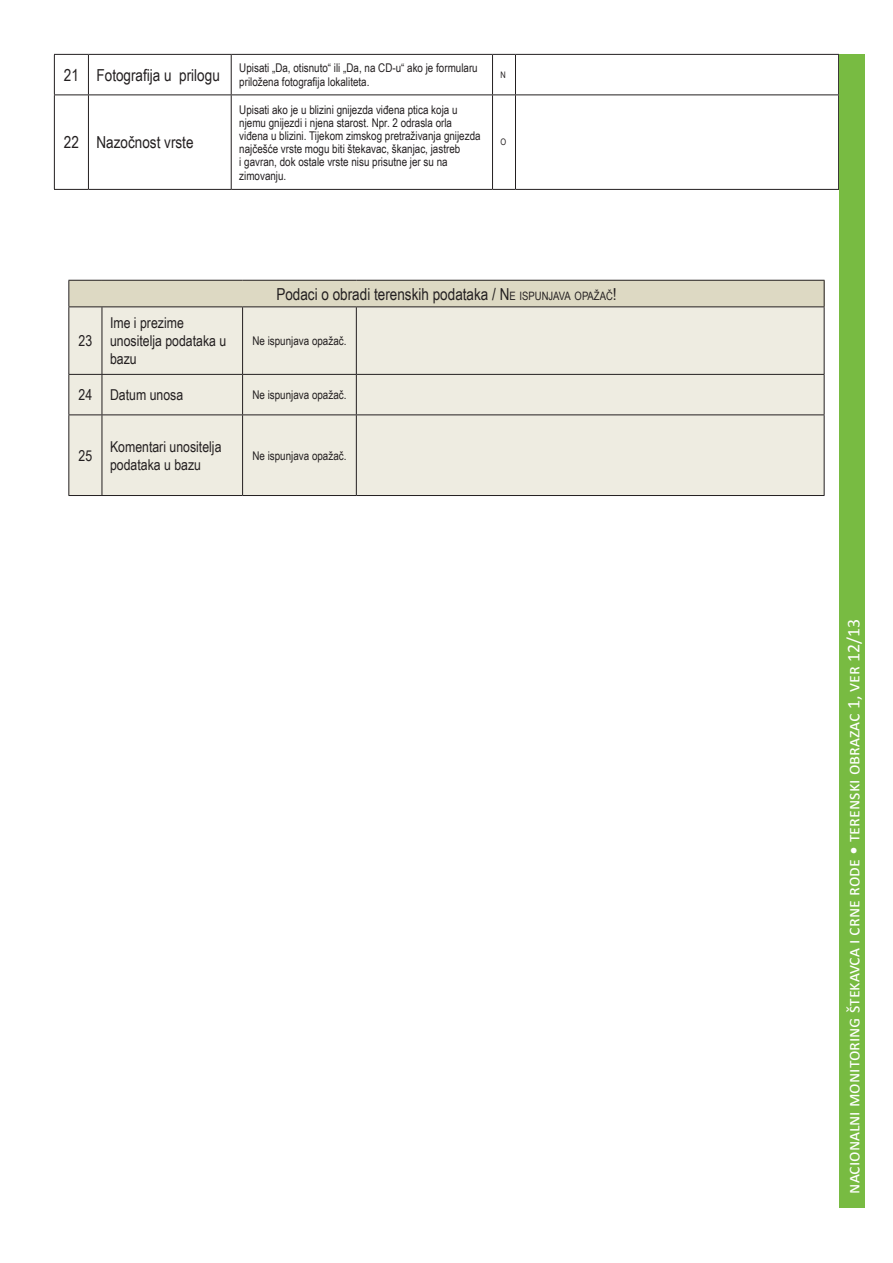
<style>
.page{position:relative;width:893px;height:1263px;background:#fff}
.page>*{position:absolute;margin:0;border:0;box-sizing:border-box;transform-origin:0 0}
.H1_-_Space_before{font:18px "Calibri";color:#fff}
.t1{font:16.5px "Arial Narrow";color:#231f20}
.t2{font:15px/18px "Arial Narrow";color:#231f20}
.t3{font:12px/13.2px "Arial Narrow";color:#231f20}
.t4{font:9px "Arial Narrow";color:#231f20}
.s1{font-style:inherit}
.s2{font-size:11.55px}
</style>
<div class="page">
<hr style="left:54px;top:54px;width:34px;height:1px;background:#231f20">
<hr style="left:88px;top:54px;width:143px;height:1px;background:#231f20">
<hr style="left:231px;top:54px;width:261px;height:1px;background:#231f20">
<svg style="left:492px;top:54px;width:23px;height:1px"></svg>
<hr style="left:515px;top:54px;width:324px;height:1px;background:#231f20">
<hr style="left:54px;top:95px;width:34px;height:1px;background:#231f20">
<hr style="left:88px;top:95px;width:143px;height:1px;background:#231f20">
<hr style="left:231px;top:95px;width:261px;height:1px;background:#231f20">
<svg style="left:493px;top:95px;width:22px;height:1px"></svg>
<hr style="left:515px;top:95px;width:324px;height:1px;background:#231f20">
<hr style="left:54px;top:189px;width:34px;height:1px;background:#231f20">
<hr style="left:88px;top:189px;width:143px;height:1px;background:#231f20">
<hr style="left:231px;top:189px;width:261px;height:1px;background:#231f20">
<svg style="left:492px;top:189px;width:23px;height:1px"></svg>
<hr style="left:515px;top:189px;width:324px;height:1px;background:#231f20">
<hr style="left:54px;top:95px;width:1px;height:94px;background:#231f20">
<hr style="left:54px;top:55px;width:1px;height:40px;background:#231f20">
<hr style="left:88px;top:95px;width:1px;height:94px;background:#231f20">
<hr style="left:231px;top:95px;width:1px;height:94px;background:#231f20">
<hr style="left:492px;top:95px;width:1px;height:94px;background:#231f20">
<hr style="left:515px;top:95px;width:1px;height:94px;background:#231f20">
<hr style="left:838px;top:95px;width:1px;height:94px;background:#231f20">
<hr style="left:88px;top:55px;width:1px;height:40px;background:#231f20">
<hr style="left:231px;top:55px;width:1px;height:40px;background:#231f20">
<hr style="left:492px;top:55px;width:1px;height:40px;background:#231f20">
<hr style="left:515px;top:55px;width:1px;height:40px;background:#231f20">
<hr style="left:838px;top:55px;width:1px;height:40px;background:#231f20">
<div style="left:69px;top:280px;width:755px;height:27px;background:#ddd9c3"></div>
<div style="left:69px;top:307px;width:755px;height:188px;background:#eeece1"></div>
<hr style="left:68px;top:280px;width:34px;height:1px;background:#231f20">
<hr style="left:102px;top:280px;width:141px;height:1px;background:#231f20">
<hr style="left:243px;top:280px;width:113px;height:1px;background:#231f20">
<hr style="left:356px;top:280px;width:468px;height:1px;background:#231f20">
<hr style="left:68px;top:306px;width:34px;height:1px;background:#231f20">
<hr style="left:102px;top:306px;width:141px;height:1px;background:#231f20">
<hr style="left:243px;top:306px;width:113px;height:1px;background:#231f20">
<hr style="left:356px;top:306px;width:468px;height:1px;background:#231f20">
<hr style="left:68px;top:374px;width:34px;height:1px;background:#231f20">
<hr style="left:102px;top:374px;width:141px;height:1px;background:#231f20">
<hr style="left:243px;top:374px;width:113px;height:1px;background:#231f20">
<hr style="left:356px;top:374px;width:468px;height:1px;background:#231f20">
<hr style="left:68px;top:414px;width:34px;height:1px;background:#231f20">
<hr style="left:102px;top:414px;width:141px;height:1px;background:#231f20">
<hr style="left:243px;top:414px;width:113px;height:1px;background:#231f20">
<hr style="left:356px;top:414px;width:468px;height:1px;background:#231f20">
<hr style="left:68px;top:495px;width:34px;height:1px;background:#231f20">
<hr style="left:102px;top:495px;width:141px;height:1px;background:#231f20">
<hr style="left:243px;top:495px;width:113px;height:1px;background:#231f20">
<hr style="left:356px;top:495px;width:468px;height:1px;background:#231f20">
<svg style="left:68px;top:281px;width:1px;height:25px"></svg>
<hr style="left:68px;top:307px;width:1px;height:67px;background:#231f20">
<hr style="left:68px;top:375px;width:1px;height:39px;background:#231f20">
<hr style="left:68px;top:415px;width:1px;height:80px;background:#231f20">
<svg style="left:824px;top:281px;width:1px;height:25px"></svg>
<hr style="left:102px;top:307px;width:1px;height:67px;background:#231f20">
<hr style="left:242px;top:307px;width:1px;height:67px;background:#231f20">
<hr style="left:356px;top:307px;width:1px;height:67px;background:#231f20">
<hr style="left:824px;top:307px;width:1px;height:67px;background:#231f20">
<hr style="left:102px;top:375px;width:1px;height:39px;background:#231f20">
<hr style="left:242px;top:375px;width:1px;height:39px;background:#231f20">
<hr style="left:356px;top:375px;width:1px;height:39px;background:#231f20">
<hr style="left:824px;top:375px;width:1px;height:39px;background:#231f20">
<hr style="left:102px;top:415px;width:1px;height:80px;background:#231f20">
<hr style="left:242px;top:415px;width:1px;height:80px;background:#231f20">
<hr style="left:356px;top:415px;width:1px;height:80px;background:#231f20">
<hr style="left:824px;top:415px;width:1px;height:80px;background:#231f20">
<div style="left:839px;top:54px;width:25px;height:1154px;background:#78bb42"></div>
<p class="t1" style="left:64px;top:63px;width:17px">21</p>
<p class="t1" style="left:97px;top:63px;width:125px">Fotografija u prilogu</p>
<p class="t3" style="left:239px;top:61px;width:240px">Upisati „Da, otisnuto“ ili „Da, na CD-u“ ako je formularu priložena fotografija lokaliteta.</p>
<p class="t4" style="left:501px;top:68px;width:7px">N</p>
<p class="t1" style="left:64px;top:130px;width:17px">22</p>
<p class="t1" style="left:97px;top:130px;width:99px">Nazočnost vrste</p>
<p class="t3" style="left:239px;top:102px;width:243px">Upisati ako je u blizini gnijezda viđena ptica koja u njemu gnijezdi i njena starost. Npr. 2 odrasla orla viđena u blizini. Tijekom zimskog pretraživanja gnijezda najčešće vrste mogu biti štekavac, škanjac, jastreb<br>i gavran, dok ostale vrste nisu prisutne jer su na zimovanju.</p>
<p class="t4" style="left:501px;top:136px;width:7px">O</p>
<p class="t2" style="left:79px;top:331px;width:15px">23</p>
<p class="t2" style="left:110px;top:313px;width:118px">Ime i prezime unositelja podataka u bazu</p>
<p class="t1" style="left:276px;top:282px;width:342px">Podaci o obradi terenskih podataka / <span class="s1">N</span><span class="s2">E ISPUNJAVA OPAŽAČ</span><span class="s1">!</span></p>
<p class="t3" style="left:252px;top:334px;width:96px">Ne ispunjava opažač.</p>
<p class="t2" style="left:79px;top:385px;width:15px">24</p>
<p class="t2" style="left:110px;top:385px;width:75px">Datum unosa</p>
<p class="t3" style="left:252px;top:388px;width:96px">Ne ispunjava opažač.</p>
<p class="t2" style="left:79px;top:446px;width:15px">25</p>
<p class="t2" style="left:110px;top:437px;width:113px">Komentari unositelja podataka u bazu</p>
<p class="t3" style="left:252px;top:448px;width:96px">Ne ispunjava opažač.</p>
<p class="H1_-_Space_before" style="left:842px;top:1194px;width:577px;rotate:-90deg">nacionalni monitoring štekavca i crne rode • terenski obrazac 1, ver 12/13</p>
</div>
